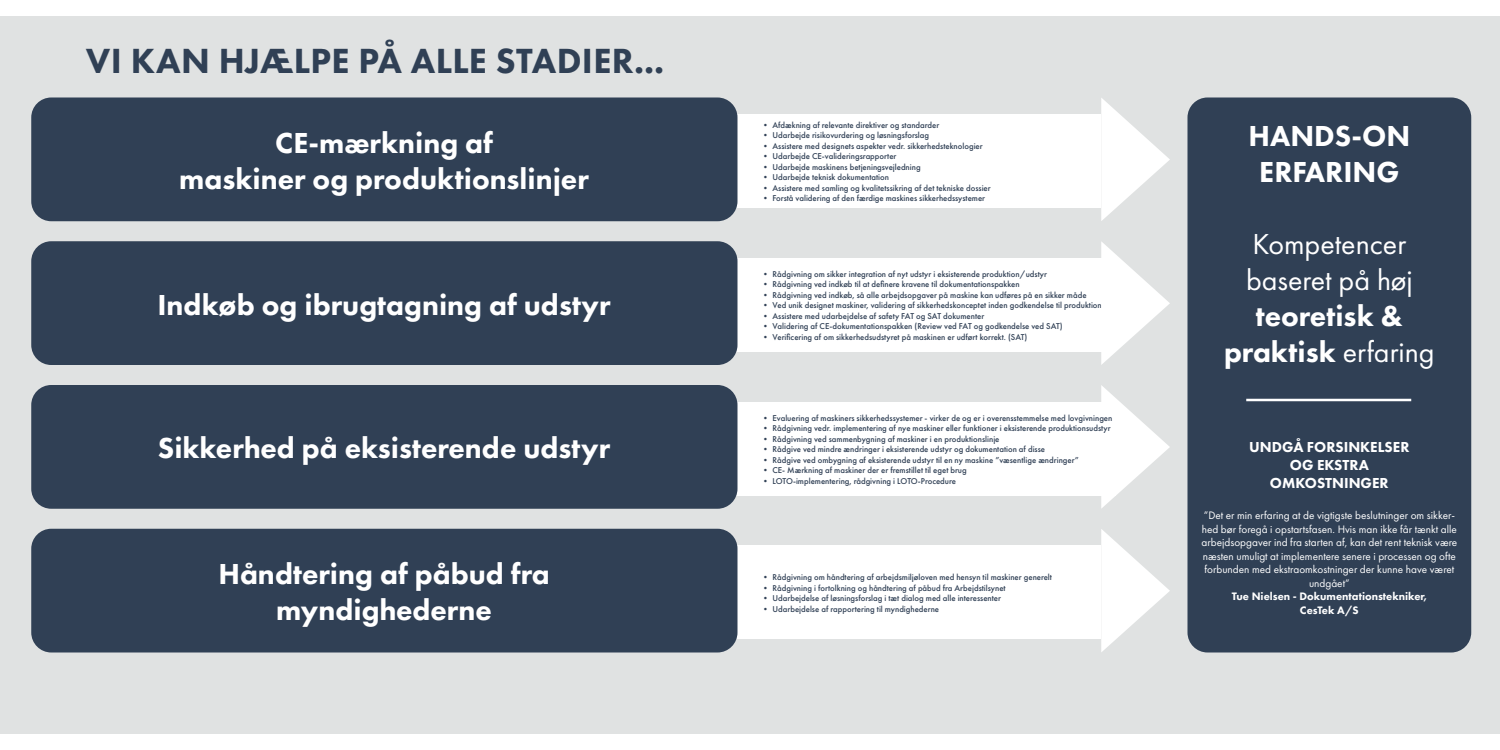
<style>
.page{position:relative;width:1500px;height:750px;background:#fff}
.page>*{position:absolute;margin:0;border:0;box-sizing:border-box;transform-origin:0 0}
.t1{font:800 36.25px "Futura PT";letter-spacing:.01em;color:#304055}
.t2{font:800 30px "Futura PT";color:#fff}
.t3{font:30px "Futura PT";color:#fff}
.t4{font:800 15px "Futura PT";color:#fff}
.t5{font:11.25px/13.5px "Futura PT";color:#fff;text-align:center}
.t6{font:800 11.25px "Futura PT";color:#fff}
.t7{font:500 8.75px "Futura PT";color:#304055}
.s1{font-weight:400}
</style>
<div class="page">
<div style="left:0;top:16px;width:1500px;height:718px;background:#e0e2e2"></div>
<div style="left:1188px;top:98px;width:283px;height:554px;background:#304055;border-radius:20px"></div>
<hr style="left:1246px;top:399px;width:165px;height:2px;background:#fff">
<div style="left:648px;top:114px;width:453px;height:94px;background:#fff"></div>
<svg style="left:1101px;top:98px;width:69px;height:123px"></svg>
<div style="left:648px;top:258px;width:462px;height:94px;background:#fff"></div>
<svg style="left:1101px;top:242px;width:69px;height:123px"></svg>
<svg style="left:1101px;top:385px;width:69px;height:123px"></svg>
<div style="left:648px;top:402px;width:468px;height:94px;background:#fff"></div>
<div style="left:648px;top:546px;width:453px;height:93px;background:#fff"></div>
<svg style="left:1101px;top:529px;width:69px;height:123px"></svg>
<div style="left:31px;top:98px;width:707px;height:123px;background:#304055;border-radius:20px"></div>
<div style="left:31px;top:241px;width:707px;height:124px;background:#304055;border-radius:20px"></div>
<div style="left:31px;top:385px;width:707px;height:124px;background:#304055;border-radius:20px"></div>
<div style="left:31px;top:529px;width:707px;height:123px;background:#304055;border-radius:20px"></div>
<p class="t1" style="left:86px;top:39px;width:580px">VI KAN HJÆLPE PÅ ALLE STADIER...</p>
<p class="t2" style="left:275px;top:124px;width:219px">CE-mærkning af</p>
<p class="t2" style="left:179px;top:160px;width:411px">maskiner og produktionslinjer</p>
<p class="t2" style="left:157px;top:286px;width:455px">Indkøb og ibrugtagning af udstyr</p>
<p class="t2" style="left:158px;top:430px;width:454px">Sikkerhed på eksisterende udstyr</p>
<p class="t2" style="left:218px;top:555px;width:333px">Håndtering af påbud fra</p>
<p class="t2" style="left:276px;top:591px;width:217px">myndighederne</p>
<p class="t7" style="left:761px;top:120px;width:180px">• Afdækning af relevante direktiver og standarder</p>
<p class="t7" style="left:761px;top:130px;width:169px">• Udarbejde risikovurdering og løsningsforslag</p>
<p class="t7" style="left:761px;top:141px;width:223px">• Assistere med designets aspekter vedr. sikkerhedsteknologier</p>
<p class="t7" style="left:761px;top:151px;width:137px">• Udarbejde CE-valideringsrapporter</p>
<p class="t7" style="left:761px;top:162px;width:161px">• Udarbejde maskinens betjeningsvejledning</p>
<p class="t7" style="left:761px;top:172px;width:129px">• Udarbejde teknisk dokumentation</p>
<p class="t7" style="left:761px;top:183px;width:231px">• Assistere med samling og kvalitetssikring af det tekniske dossier</p>
<p class="t7" style="left:761px;top:193px;width:225px">• Forstå validering af den færdige maskines sikkerhedssystemer</p>
<p class="t7" style="left:761px;top:269px;width:287px">• Rådgivning om sikker integration af nyt udstyr i eksisterende produktion/udstyr</p>
<p class="t7" style="left:761px;top:279px;width:260px">• Rådgivning ved indkøb til at definere kravene til dokumentationspakken</p>
<p class="t7" style="left:761px;top:290px;width:327px">• Rådgivning ved indkøb, så alle arbejdsopgaver på maskine kan udføres på en sikker måde</p>
<p class="t7" style="left:761px;top:300px;width:342px">• Ved unik designet maskiner, validering af sikkerhedskonceptet inden godkendelse til produktion</p>
<p class="t7" style="left:761px;top:311px;width:225px">• Assistere med udarbejdelse af safety FAT og SAT dokumenter</p>
<p class="t7" style="left:761px;top:321px;width:303px">• Validering af CE-dokumentationspakken (Review ved FAT og godkendelse ved SAT)</p>
<p class="t7" style="left:761px;top:332px;width:268px">• Verificering af om sikkerhedsudstyret på maskinen er udført korrekt. (SAT)</p>
<p class="t7" style="left:761px;top:412px;width:353px">• Evaluering af maskiners sikkerhedssystemer - virker de og er i overensstemmelse med lovgivningen</p>
<p class="t7" style="left:761px;top:423px;width:351px">• Rådgivning vedr. implementering af nye maskiner eller funktioner i eksisterende produktionsudstyr</p>
<p class="t7" style="left:761px;top:433px;width:240px">• Rådgivning ved sammenbygning af maskiner i en produktionslinje</p>
<p class="t7" style="left:761px;top:444px;width:285px">• Rådgive ved mindre ændringer i eksisterende udstyr og dokumentation af disse</p>
<p class="t7" style="left:761px;top:454px;width:319px">• Rådgive ved ombygning af eksisterende udstyr til en ny maskine ”væsentlige ændringer”</p>
<p class="t7" style="left:761px;top:465px;width:207px">• CE- Mærkning af maskiner der er fremstillet til eget brug</p>
<p class="t7" style="left:761px;top:475px;width:196px">• LOTO-implementering, rådgivning i LOTO-Procedure</p>
<p class="t7" style="left:761px;top:572px;width:292px">• Rådgivning om håndtering af arbejdsmiljøloven med hensyn til maskiner generelt</p>
<p class="t7" style="left:761px;top:582px;width:246px">• Rådgivning i fortolkning og håndtering af påbud fra Arbejdstilsynet</p>
<p class="t7" style="left:761px;top:593px;width:241px">• Udarbejdelse af løsningsforslag i tæt dialog med alle interessenter</p>
<p class="t7" style="left:761px;top:603px;width:179px">• Udarbejdelse af rapportering til myndighederne</p>
<p class="t2" style="left:1249px;top:117px;width:163px">HANDS-ON</p>
<p class="t2" style="left:1259px;top:153px;width:142px">ERFARING</p>
<p class="t3" style="left:1253px;top:226px;width:155px">Kompetencer</p>
<p class="t3" style="left:1246px;top:262px;width:168px">baseret på høj</p>
<p class="t2" style="left:1256px;top:297px;width:149px">teoretisk &amp;</p>
<p class="t2" style="left:1224px;top:333px;width:212px">praktisk <span class="s1">erfaring</span></p>
<p class="t4" style="left:1249px;top:437px;width:162px">UNDGÅ FORSINKELSER</p>
<p class="t4" style="left:1290px;top:455px;width:80px">OG EKSTRA</p>
<p class="t4" style="left:1270px;top:473px;width:120px">OMKOSTNINGER</p>
<p class="t5" style="left:1202px;top:509px;width:257px">”Det er min erfaring at de vigtigste beslutninger om sikker&shy;hed bør foregå i opstartsfasen. Hvis man ikke får tænkt alle arbejdsopgaver ind fra starten af, kan det rent teknisk være næsten umuligt at implementere senere i processen og ofte forbunden med ekstraomkostninger der kunne have været undgået”</p>
<p class="t6" style="left:1232px;top:589px;width:197px">Tue Nielsen - Dokumentationstekniker,</p>
<p class="t6" style="left:1300px;top:603px;width:60px">CesTek A/S</p>
</div>
